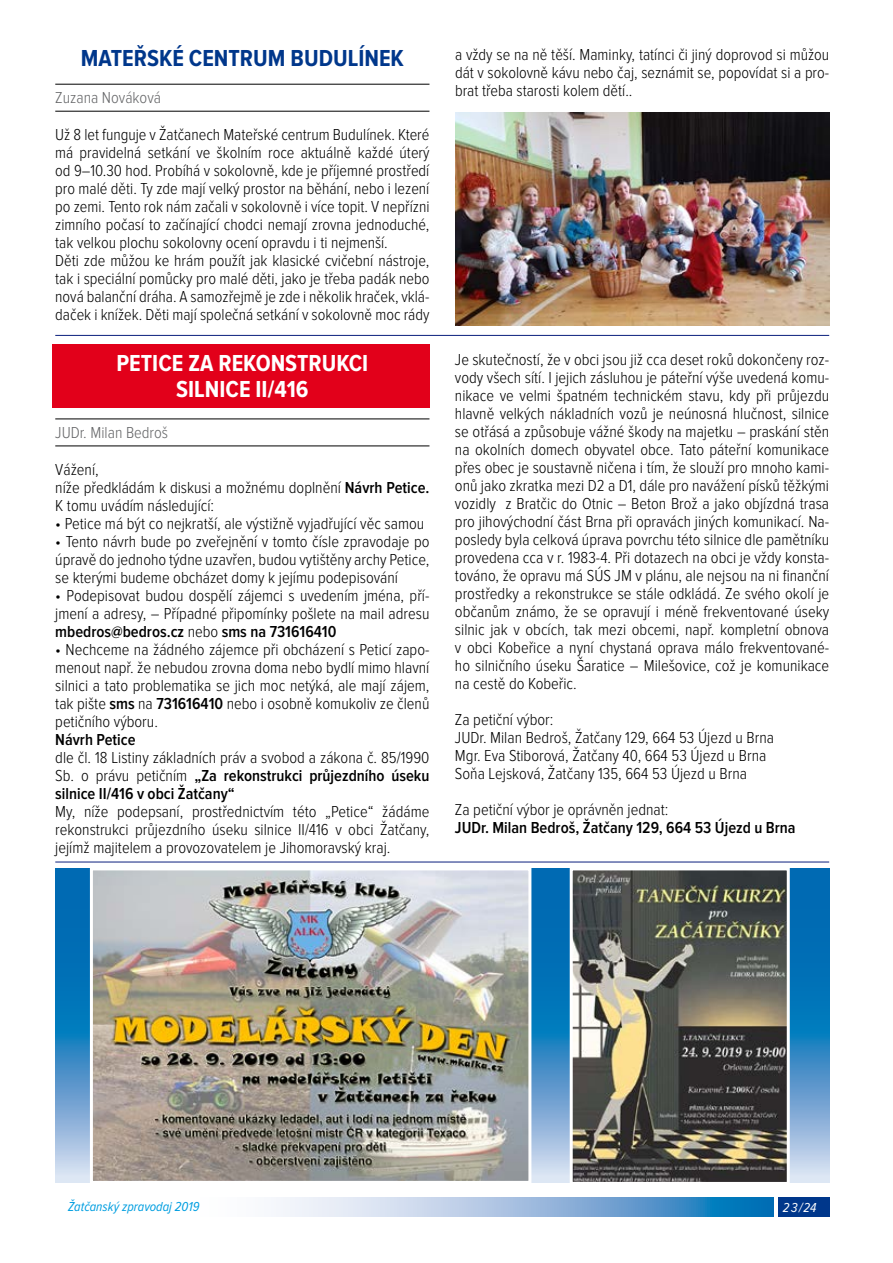
<style>
.page{position:relative;width:893px;height:1263px;background:#fff}
.page>*{position:absolute;margin:0;border:0;box-sizing:border-box;transform-origin:0 0}
.t1{font:700 24px "Proxima Nova Cond";color:#fff}
.t2{font:700 24px "Proxima Nova Cond";color:#00378b}
.t3{font:300 16.5px/18px "Proxima Nova Cond";color:#000;text-align:justify}
.t4{font:600 16.5px "Proxima Nova Cond";color:#000}
.t5{font:300 16.5px "Proxima Nova Cond";color:#646567}
.t6{font:italic 13.5px "Proxima Nova Cond";color:#009ee0}
.t7{font:italic 13.5px "Proxima Nova Cond";color:#fff}
.s1{font-weight:600}
</style>
<div class="page">
<div style="left:778px;top:1197px;width:51px;height:19px;background:#00378b"></div>
<svg style="left:276px;top:1197px;width:498px;height:19px;background:#8fb8dc"></svg>
<svg style="left:55px;top:869px;width:774px;height:313px;background:#3b8cc5"></svg>
<div style="left:52px;top:344px;width:377px;height:64px;background:#e2001a"></div>
<hr style="left:55px;top:419px;width:374px;height:1px;background:#000">
<hr style="left:55px;top:446px;width:374px;height:1px;background:#000">
<hr style="left:55px;top:335px;width:774px;height:1px;background:#162983">
<hr style="left:55px;top:861px;width:774px;height:1px;background:#162983">
<hr style="left:55px;top:84px;width:374px;height:1px;background:#000">
<hr style="left:55px;top:111px;width:374px;height:1px;background:#000">
<img style="left:455px;top:112px;width:374px;height:213px">
<img style="left:94px;top:871px;width:433px;height:309px">
<div style="left:90px;top:867px;width:441px;height:317px;border:3px solid #fff"></div>
<img style="left:574px;top:871px;width:212px;height:310px">
<div style="left:570px;top:867px;width:220px;height:318px;border:3px solid #fff"></div>
<h1 class="t2" style="left:81px;top:47px;width:325px">MATEŘSKÉ CENTRUM BUDULÍNEK</h1>
<p class="t5" style="left:55px;top:90px;width:107px">Zuzana Nováková</p>
<p class="t3" style="left:55px;top:126px;width:376px;text-align:left">Už 8 let funguje v Žatčanech Mateřské centrum Budulínek. Které má pravidelná setkání ve školním roce aktuálně každé úterý od 9–10.30 hod. Probíhá v sokolovně, kde je příjemné prostředí pro malé děti. Ty zde mají velký prostor na běhání, nebo i lezení po zemi. Tento rok nám začali v sokolovně i více topit. V nepřízni zimního počasí to začínající chodci nemají zrovna jednoduché, tak velkou plochu sokolovny ocení opravdu i ti nejmenší.<br>Děti zde můžou ke hrám použít jak klasické cvičební nástroje, tak i speciální pomůcky pro malé děti, jako je třeba padák nebo nová balanční dráha. A samozřejmě je zde i několik hraček, vklá&shy;daček i knížek. Děti mají společná setkání v sokolovně moc rády</p>
<h1 class="t1" style="left:116px;top:352px;width:12px">PETICE</h1>
<h1 class="t1" style="left:188px;top:352px;width:44px">ZAREKON</h1>
<h1 class="t1" style="left:285px;top:352px;width:25px">STRUKCI</h1>
<h1 class="t1" style="left:176px;top:378px;width:23px">SILNICE</h1>
<h1 class="t1" style="left:256px;top:378px;width:54px">II/416</h1>
<p class="t5" style="left:55px;top:425px;width:114px">JUDr. Milan Bedroš</p>
<p class="t3" style="left:55px;top:461px;width:376px;text-align:left">Vážení,<br>níže předkládám k diskusi a možnému doplnění <span class="s1">Návrh Petice.<br></span>K tomu uvádím následující:</p>
<p class="t3" style="left:55px;top:515px;width:371px">• Petice má být co nejkratší, ale výstižně vyjadřující věc samou</p>
<p class="t3" style="left:55px;top:533px;width:376px">• Tento návrh bude po zveřejnění v tomto čísle zpravodaje po úpravě do jednoho týdne uzavřen, budou vytištěny archy Petice, se kterými budeme obcházet domy k jejímu podepisování</p>
<p class="t3" style="left:55px;top:587px;width:376px">• Podepisovat budou dospělí zájemci s uvedením jména, pří&shy;jmení a adresy, – Případné připomínky pošlete na mail adresu <span class="s1">mbedros@bedros.cz</span> nebo <span class="s1">sms na 731616410</span></p>
<p class="t3" style="left:55px;top:641px;width:376px">• Nechceme na žádného zájemce při obcházení s Peticí zapo&shy;menout např. že nebudou zrovna doma nebo bydlí mimo hlavní silnici a tato problematika se jich moc netýká, ale mají zájem, tak pište <span class="s1">sms</span> na <span class="s1">731616410</span> nebo i osobně komukoliv ze členů petičního výboru.</p>
<p class="t4" style="left:55px;top:732px;width:82px">Návrh Petice</p>
<p class="t3" style="left:55px;top:749px;width:376px">dle čl. 18 Listiny základních práv a svobod a zákona č. 85/1990<br>Sb. o právu petičním <span class="s1">„Za rekonstrukci průjezdního úseku silnice II/416 v obci Žatčany“</span></p>
<p class="t3" style="left:55px;top:803px;width:376px">My, níže podepsaní, prostřednictvím této „Petice“ žádáme rekonstrukci průjezdního úseku silnice II/416 v obci Žatčany, jejímž majitelem a provozovatelem je Jihomoravský kraj.</p>
<p class="t3" style="left:455px;top:46px;width:376px">a vždy se na ně těší. Maminky, tatínci či jiný doprovod si můžou dát v sokolovně kávu nebo čaj, seznámit se, popovídat si a pro&shy;brat třeba starosti kolem dětí..</p>
<p class="t3" style="left:455px;top:351px;width:376px">Je skutečností, že v obci jsou již cca deset roků dokončeny roz&shy;vody všech sítí. I jejich zásluhou je páteřní výše uvedená komu&shy;nikace ve velmi špatném technickém stavu, kdy při průjezdu hlavně velkých nákladních vozů je neúnosná hlučnost, silnice se otřásá a způsobuje vážné škody na majetku – praskání stěn na okolních domech obyvatel obce. Tato páteřní komunikace přes obec je soustavně ničena i tím, že slouží pro mnoho kami&shy;onů jako zkratka mezi D2 a D1, dále pro navážení písků těžkými vozidly z Bratčic do Otnic – Beton Brož a jako objízdná trasa pro jihovýchodní část Brna při opravách jiných komunikací. Na&shy;posledy byla celková úprava povrchu této silnice dle pamětníku provedena cca v r. 1983-4. Při dotazech na obci je vždy konsta&shy;továno, že opravu má SÚS JM v plánu, ale nejsou na ni finanční prostředky a rekonstrukce se stále odkládá. Ze svého okolí je občanům známo, že se opravují i méně frekventované úseky silnic jak v obcích, tak mezi obcemi, např. kompletní obnova v obci Kobeřice a nyní chystaná oprava málo frekventované&shy;ho silničního úseku Šaratice – Milešovice, což je komunikace na cestě do Kobeřic.</p>
<p class="t3" style="left:455px;top:712px;width:321px;text-align:left">Za petiční výbor:<br>JUDr. Milan Bedroš, Žatčany 129, 664 53 Újezd u Brna Mgr. Eva Stiborová, Žatčany 40, 664 53 Újezd u Brna Soňa Lejsková, Žatčany 135, 664 53 Újezd u Brna</p>
<p class="t3" style="left:455px;top:802px;width:215px">Za petiční výbor je oprávněn jednat:</p>
<p class="t4" style="left:455px;top:820px;width:342px">JUDr. Milan Bedroš, Žatčany 129, 664 53 Újezd u Brna</p>
<p class="t6" style="left:68px;top:1200px;width:133px">Žatčanský zpravodaj 2019</p>
<p class="t7" style="left:783px;top:1201px;width:35px">23/24</p>
</div>
